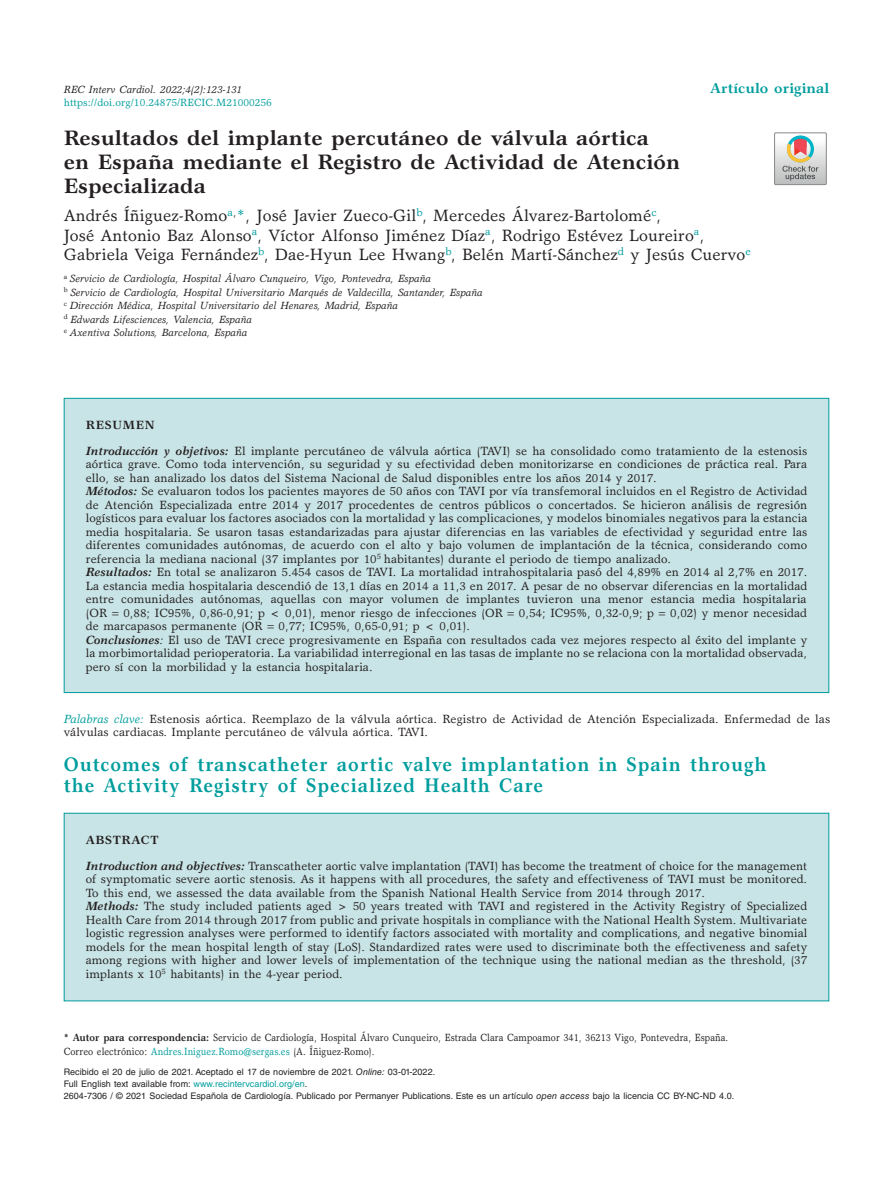
<style>
.page{position:relative;width:893px;height:1191px;background:#fff}
.page>*{position:absolute;margin:0;border:0;box-sizing:border-box;transform-origin:0 0}
.t1{font:700 21px/24px "Garth Graphic Std";letter-spacing:.005em;color:#231f20}
.t2{font:700 19.8px/21px "Garth Graphic Std";letter-spacing:.055em;color:#009d9d;scale:.91 1}
.t3{font:16.5px/19.5px "Garth Graphic Std";letter-spacing:.005em;color:#231f20}
.t4{font:700 14.25px "Garth Graphic Std";letter-spacing:.005em;color:#009d9d}
.t5{font:12px/13.5px "Garth Graphic Std";letter-spacing:.005em;color:#231f20}
.t6{font:italic 10.5px/13.5px "Garth Graphic Std";letter-spacing:.005em;color:#231f20}
.t7{font:10.5px/13.5px "Garth Graphic Std";letter-spacing:.005em;color:#231f20;scale:.9 1}
.t8{font:10.5px "Garth Graphic Std";letter-spacing:.005em;color:#009d9d}
.t9{font:9px/12px "Helvetica LT Std";letter-spacing:.005em;color:#231f20}
.s1{color:#009d9d}
.s2{font-weight:700}
.s3{font-weight:700;font-style:italic}
.s4{font-style:italic}
.s5{font-style:italic;color:#009d9d}
</style>
<div class="page">
<div style="left:64px;top:398px;width:765px;height:294px;background:#c9e4e6"></div>
<svg style="left:774px;top:133px;width:52px;height:52px"></svg>
<div style="left:64px;top:813px;width:765px;height:188px;background:#c9e4e6"></div>
<div style="left:64px;top:813px;width:765px;height:188px;border:1px solid #009d9d"></div>
<p class="t6" style="left:64px;top:82px;width:180px">REC Interv Cardiol. 2022;4(2):123-131</p>
<p class="t8" style="left:64px;top:96px;width:210px">https://doi.org/10.24875/RECIC.M21000256</p>
<p class="t4" style="left:710px;top:79px;width:120px">Artículo original</p>
<h1 class="t1" style="left:64px;top:126px;width:618px">Resultados del implante percutáneo de válvula aórtica<br>en España mediante el Registro de Actividad de Atención<br>Especializada</h1>
<p class="t3" style="left:64px;top:205px;width:689px">Andrés Íñiguez-Romo<sup>a</sup><sup>,</sup><span class="s1">*</span>, José Javier Zueco-Gil<sup>b</sup>, Mercedes Álvarez-Bartolomé<sup>c</sup>,<br>José Antonio Baz Alonso<sup>a</sup>, Víctor Alfonso Jiménez Díaz<sup>a</sup>, Rodrigo Estévez Loureiro<sup>a</sup>,<br>Gabriela Veiga Fernández<sup>b</sup>, Dae-Hyun Lee Hwang<sup>b</sup>, Belén Martí-Sánchez<sup>d</sup> y Jesús Cuervo<sup>e</sup></p>
<p class="t6" style="left:64px;top:272px;width:420px"><sup>a</sup> Servicio de Cardiología, Hospital Álvaro Cunqueiro, Vigo, Pontevedra, España<br><sup>b</sup> Servicio de Cardiología, Hospital Universitario Marqués de Valdecilla, Santander, España <sup>c</sup> Dirección Médica, Hospital Universitario del Henares, Madrid, España<br><sup>d</sup> Edwards Lifesciences, Valencia, España<br><sup>e</sup> Axentiva Solutions, Barcelona, España</p>
<p class="t5" style="left:86px;top:411px;width:723px;line-height:26.2px"><span class="s2">RESUMEN<br></span><span class="s3">Introducción y objetivos:</span> El implante percutáneo de válvula aórtica (TAVI) se ha consolidado como tratamiento de la estenosis</p>
<p class="t5" style="left:86px;top:457px;width:723px">aórtica grave. Como toda intervención, su seguridad y su efectividad deben monitorizarse en condiciones de práctica real. Para ello, se han analizado los datos del Sistema Nacional de Salud disponibles entre los años 2014 y 2017.<br><span class="s3">Métodos:</span> Se evaluaron todos los pacientes mayores de 50 años con TAVI por vía transfemoral incluidos en el Registro de Actividad de Atención Especializada entre 2014 y 2017 procedentes de centros públicos o concertados. Se hicieron análisis de regresión logísticos para evaluar los factores asociados con la mortalidad y las complicaciones, y modelos binomiales negativos para la estancia media hospitalaria. Se usaron tasas estandarizadas para ajustar diferencias en las variables de efectividad y seguridad entre las diferentes comunidades autónomas, de acuerdo con el alto y bajo volumen de implantación de la técnica, considerando como referencia la mediana nacional (37 implantes por 10<sup>5</sup> habitantes) durante el periodo de tiempo analizado.<br><span class="s3">Resultados:</span> En total se analizaron 5.454 casos de TAVI. La mortalidad intrahospitalaria pasó del 4,89% en 2014 al 2,7% en 2017.<br>La estancia media hospitalaria descendió de 13,1 días en 2014 a 11,3 en 2017. A pesar de no observar diferencias en la mortalidad entre comunidades autónomas, aquellas con mayor volumen de implantes tuvieron una menor estancia media hospitalaria (OR</p>
<p class="t5" style="left:123px;top:606px;width:381px">0,88; IC95%, 0,86-0,91; p &lt; 0,01), menor riesgo de infecciones (OR</p>
<p class="t5" style="left:519px;top:606px;width:137px">0,54; IC95%, 0,32-0,9; p</p>
<p class="t5" style="left:670px;top:606px;width:138px">0,02) y menor necesidad</p>
<p class="t5" style="left:86px;top:619px;width:179px">de marcapasos permanente (OR</p>
<p class="t5" style="left:86px;top:619px;width:723px;text-indent:193px">0,77; IC95%, 0,65-0,91; p &lt; 0,01).<br><span class="s3">Conclusiones</span><span class="s4">:</span> El uso de TAVI crece progresivamente en España con resultados cada vez mejores respecto al éxito del implante y la morbimortalidad perioperatoria. La variabilidad interregional en las tasas de implante no se relaciona con la mortalidad observada, pero sí con la morbilidad y la estancia hospitalaria.</p>
<p class="t5" style="left:64px;top:712px;width:768px"><span class="s5">Palabras clave:</span> Estenosis aórtica. Reemplazo de la válvula aórtica. Registro de Actividad de Atención Especializada. Enfermedad de las válvulas cardiacas. Implante percutáneo de válvula aórtica. TAVI.</p>
<h2 class="t2" style="left:64px;top:753px;width:774px">Outcomes of transcatheter aortic valve implantation in Spain through the Activity Registry of Specialized Health Care</h2>
<p class="t5" style="left:86px;top:826px;width:723px;line-height:26.2px"><span class="s2">ABSTRACT<br></span><span class="s3">Introduction and objectives:</span> Transcatheter aortic valve implantation (TAVI) has become the treatment of choice for the management</p>
<p class="t5" style="left:86px;top:872px;width:723px">of symptomatic severe aortic stenosis. As it happens with all procedures, the safety and effectiveness of TAVI must be monitored.<br>To this end, we assessed the data available from the Spanish National Health Service from 2014 through 2017.<br><span class="s3">Methods:</span> The study included patients aged &gt; 50 years treated with TAVI and registered in the Activity Registry of Specialized Health Care from 2014 through 2017 from public and private hospitals in compliance with the National Health System. Multivariate logistic regression analyses were performed to identify factors associated with mortality and complications, and negative binomial models for the mean hospital length of stay (LoS). Standardized rates were used to discriminate both the effectiveness and safety among regions with higher and lower levels of implementation of the technique using the national median as the threshold, (37 implants x 10<sup>5</sup> habitants) in the 4-year period.</p>
<p class="t7" style="left:64px;top:1030px;width:740px"><span class="s2">* Autor para correspondencia:</span> Servicio de Cardiología, Hospital Álvaro Cunqueiro, Estrada Clara Campoamor 341, 36213 Vigo, Pontevedra, España.<br>Correo electrónico: <span class="s1">Andres.Iniguez.Romo@sergas.es</span> (A. Íñiguez-Romo).</p>
<p class="t9" style="left:64px;top:1066px;width:672px">Recibido el 20 de julio de 2021. Aceptado el 17 de noviembre de 2021. <span class="s4">Online:</span> 03-01-2022.<br>Full English text available from: <span class="s1">www.recintervcardiol.org/en</span>.<br>2604-7306 / © 2021 Sociedad Española de Cardiología. Publicado por Permanyer Publications. Este es un artículo <span class="s4">open access</span> bajo la licencia CC BY-NC-ND 4.0.</p>
</div>
